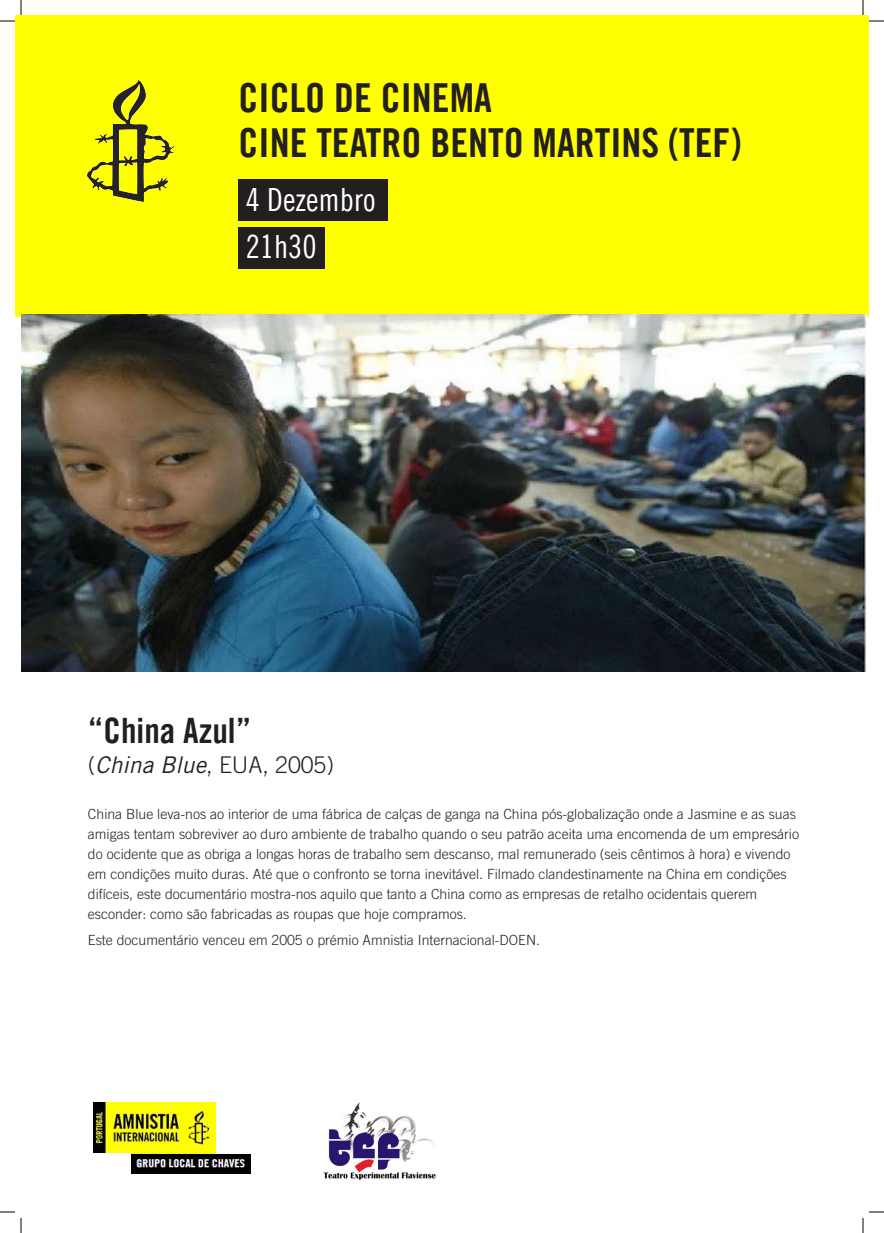
<style>
.page{position:relative;width:884px;height:1233px;background:#fff}
.page>*{position:absolute;margin:0;border:0;box-sizing:border-box;transform-origin:0 0}
.t1{font:40px "Amnesty Trade Gothic Bd Cn 20";color:#231f20}
.t2{font:35px "Amnesty Trade Gothic Bd Cn 20";color:#231f20}
.t3{font:32px "Amnesty Trade Gothic Cn 18";color:#fff}
.t4{font:300 23px "Amnesty Trade Gothic";color:#231f20}
.t5{font:300 14px/20px "Amnesty Trade Gothic";color:#231f20}
.s1{font-weight:400;font-style:italic}
</style>
<div class="page">
<div style="left:15px;top:15px;width:854px;height:302px;background:#ffff01"></div>
<img style="left:88px;top:80px;width:87px;height:121px">
<div style="left:239px;top:180px;width:149px;height:41px;background:#231f20"></div>
<div style="left:239px;top:227px;width:86px;height:41px;background:#231f20"></div>
<img style="left:22px;top:314px;width:844px;height:358px">
<img style="left:94px;top:1102px;width:157px;height:71px">
<div style="left:217px;top:1095px;width:43px;height:58px;background:#feffff"></div>
<div style="left:88px;top:1153px;width:43px;height:26px;background:#fff"></div>
<img style="left:323px;top:1102px;width:113px;height:77px">
<svg style="left:0;top:1211px;width:15px;height:1px"></svg>
<svg style="left:869px;top:1211px;width:15px;height:1px"></svg>
<svg style="left:0;top:0;width:22px;height:22px"></svg>
<svg style="left:20px;top:1218px;width:2px;height:15px"></svg>
<svg style="left:862px;top:0;width:22px;height:22px"></svg>
<svg style="left:862px;top:1218px;width:2px;height:15px"></svg>
<p class="t1" style="left:239px;top:73px;width:255px">CICLO DE CINEMA</p>
<p class="t1" style="left:239px;top:118px;width:504px">CINE TEATRO BENTO MARTINS (TEF)</p>
<p class="t3" style="left:246px;top:180px;width:131px">4 Dezembro</p>
<p class="t3" style="left:246px;top:227px;width:73px">21h30</p>
<p class="t2" style="left:88px;top:709px;width:165px">“China Azul”</p>
<p class="t4" style="left:88px;top:750px;width:248px">(<span class="s1">China Blue</span>, EUA, 2005)</p>
<p class="t5" style="left:88px;top:803px;width:712px">China Blue leva-nos ao interior de uma fábrica de calças de ganga na China pós-globalização onde a Jasmine e as suas amigas tentam sobreviver ao duro ambiente de trabalho quando o seu patrão aceita uma encomenda de um empresário do ocidente que as obriga a longas horas de trabalho sem descanso, mal remunerado (seis cêntimos à hora) e vivendo</p>
<p class="t5" style="left:88px;top:863px;width:700px">em condições muito duras. Até que o confronto se torna inevitável. Filmado clandestinamente na China em condições</p>
<p class="t5" style="left:88px;top:883px;width:670px">difíceis, este documentário mostra-nos aquilo que tanto a China como as empresas de retalho ocidentais querem esconder: como são fabricadas as roupas que hoje compramos.</p>
<p class="t5" style="left:88px;top:929px;width:453px">Este documentário venceu em 2005 o prémio Amnistia Internacional-DOEN.</p>
</div>
